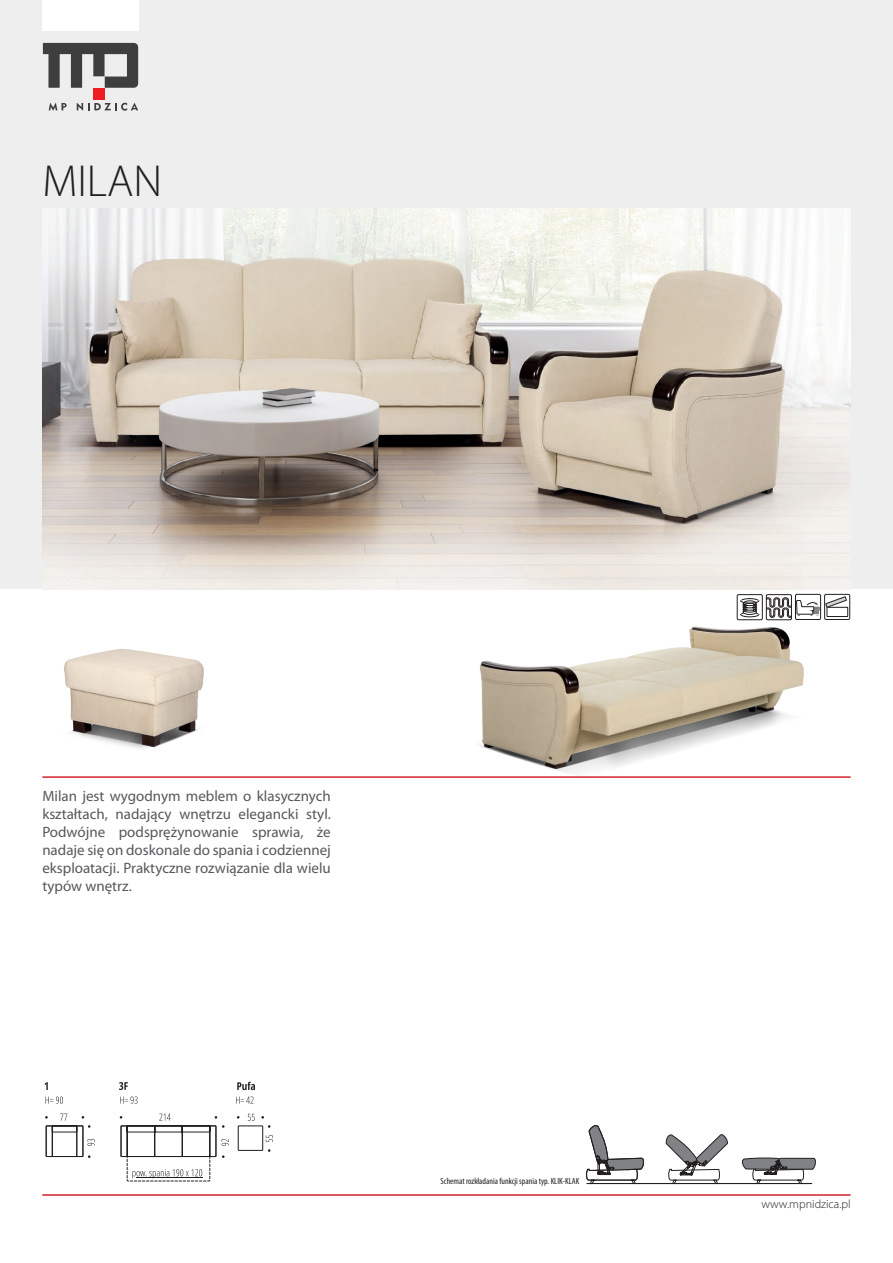
<style>
.page{position:relative;width:893px;height:1263px;background:#fff}
.page>*{position:absolute;margin:0;border:0;box-sizing:border-box;transform-origin:0 0}
.t1{font:300 45px "Myriad Pro";color:#231f20}
.t2{font:15px/18px "Myriad Pro";color:#57585a;text-align:justify}
.t3{font:300 12px "Myriad Pro";color:#231f20}
.t4{font:condensed 9px "Myriad Pro";color:#231f20}
</style>
<div class="page">
<div style="left:0;top:0;width:893px;height:589px;background:#eeeeef"></div>
<svg style="left:43px;top:43px;width:95px;height:45px"></svg>
<div style="left:93px;top:88px;width:12px;height:11px;background:#ee1d23"></div>
<svg style="left:49px;top:103px;width:18px;height:8px"></svg>
<svg style="left:77px;top:103px;width:61px;height:8px"></svg>
<div style="left:43px;top:0;width:96px;height:31px;background:#fff"></div>
<hr style="left:42px;top:776px;width:809px;height:2px;background:#d1232a">
<hr style="left:42px;top:1194px;width:809px;height:2px;background:#d1232a">
<img style="left:43px;top:208px;width:808px;height:381px">
<img style="left:64px;top:649px;width:140px;height:100px">
<img style="left:475px;top:620px;width:343px;height:158px">
<div style="left:824px;top:594px;width:26px;height:26px;border:1px solid #231f20"></div>
<div style="left:826px;top:607px;width:22px;height:10px;border:1px solid #231f20"></div>
<svg style="left:737px;top:594px;width:110px;height:26px"></svg>
<svg style="left:45px;top:1113px;width:50px;height:45px"></svg>
<svg style="left:46px;top:1096px;width:17px;height:8px"></svg>
<svg style="left:120px;top:1113px;width:109px;height:68px"></svg>
<hr style="left:136px;top:1177px;width:67px;height:1px;background:#231f20">
<svg style="left:120px;top:1096px;width:18px;height:8px"></svg>
<div style="left:238px;top:1125px;width:25px;height:26px;border:1px solid #231f20"></div>
<svg style="left:237px;top:1082px;width:18px;height:8px"></svg>
<svg style="left:236px;top:1096px;width:18px;height:8px"></svg>
<svg style="left:266px;top:1135px;width:7px;height:7px"></svg>
<svg style="left:248px;top:1114px;width:7px;height:7px"></svg>
<svg style="left:119px;top:1082px;width:9px;height:8px"></svg>
<svg style="left:44px;top:1082px;width:4px;height:8px"></svg>
<svg style="left:586px;top:1125px;width:230px;height:59px"></svg>
<hr style="left:587px;top:1183px;width:225px;height:1px;background:#231f20">
<h1 class="t1" style="left:42px;top:154px;width:121px">MILAN</h1>
<p class="t2" style="left:42px;top:787px;width:290px">Milan jest wygodnym meblem o klasycznych kształtach, nadający wnętrzu elegancki styl.<br>Podwójne podsprężynowanie sprawia, że nadaje się on doskonale do spania i codziennej eksploatacji. Praktyczne rozwiązanie dla wielu typów wnętrz.</p>
<p class="t4" style="left:441px;top:1175px;width:140px">Schemat rozkładania funkcji spania typ. KLIK-KLAK</p>
<p class="t3" style="left:761px;top:1197px;width:91px">www.mpnidzica.pl</p>
</div>
